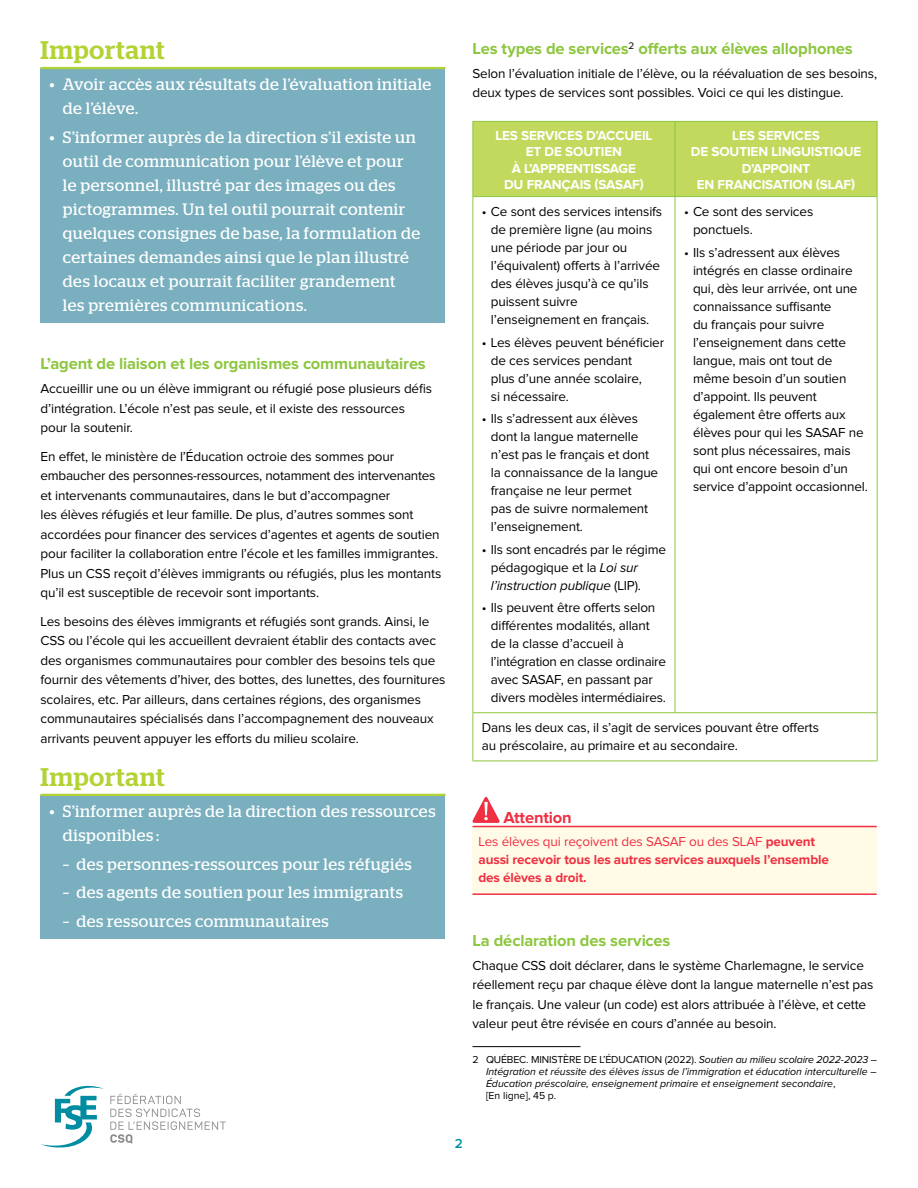
<style>
.page{position:relative;width:918px;height:1188px;background:#fff}
.page>*{position:absolute;margin:0;border:0;box-sizing:border-box;transform-origin:0 0}
.t1{font:500 25.5px "Stag";letter-spacing:.035em;color:#b3d235}
.t2{font:16.5px/24px "Stag";letter-spacing:.035em;color:#fff}
.t3{font:700 16.5px "Proxima Nova";letter-spacing:-.01em;color:#8dc63f}
.t4{font:700 16.5px "Proxima Nova";letter-spacing:-.01em;color:#ee3042}
.t5{font:13.5px/18px "Proxima Nova";letter-spacing:-.01em;color:#000}
.t6{font:700 13.5px/16.5px "Proxima Nova";letter-spacing:-.01em;color:#fff;text-align:center}
.t7{font:700 13.5px/18px "Proxima Nova";letter-spacing:-.01em;color:#ee3042}
.t8{font:600 13.5px "Proxima Nova";color:#008da1}
.t9{font:italic 10.5px/12px "Proxima Nova";color:#000}
.s1{font-style:italic}
.s2{font-weight:400}
.s3{font-style:normal}
</style>
<div class="page">
<div style="left:40px;top:68px;width:406px;height:255px;background:#79afbe"></div>
<hr style="left:40px;top:67px;width:406px;height:2px;background:#b3d235">
<div style="left:40px;top:795px;width:406px;height:144px;background:#79afbe"></div>
<hr style="left:40px;top:794px;width:406px;height:2px;background:#b3d235">
<div style="left:473px;top:122px;width:404px;height:74px;background:#c1da5e"></div>
<svg style="left:473px;top:197px;width:404px;height:564px"></svg>
<hr style="left:675px;top:122px;width:1px;height:74px;background:#8dc63f">
<hr style="left:675px;top:197px;width:1px;height:515px;background:#8dc63f">
<hr style="left:472px;top:197px;width:1px;height:515px;background:#8dc63f">
<hr style="left:877px;top:197px;width:1px;height:515px;background:#8dc63f">
<hr style="left:472px;top:712px;width:203px;height:1px;background:#8dc63f">
<hr style="left:472px;top:713px;width:1px;height:48px;background:#8dc63f">
<hr style="left:675px;top:712px;width:203px;height:1px;background:#8dc63f">
<hr style="left:877px;top:713px;width:1px;height:48px;background:#8dc63f">
<hr style="left:472px;top:761px;width:203px;height:1px;background:#8dc63f">
<hr style="left:675px;top:761px;width:203px;height:1px;background:#8dc63f">
<hr style="left:472px;top:121px;width:203px;height:1px;background:#8dc63f">
<hr style="left:472px;top:122px;width:1px;height:74px;background:#8dc63f">
<hr style="left:675px;top:121px;width:203px;height:1px;background:#8dc63f">
<hr style="left:877px;top:122px;width:1px;height:74px;background:#8dc63f">
<hr style="left:472px;top:196px;width:203px;height:1px;background:#8dc63f">
<hr style="left:675px;top:196px;width:203px;height:1px;background:#8dc63f">
<svg style="left:472px;top:797px;width:28px;height:26px"></svg>
<div style="left:472px;top:827px;width:405px;height:67px;background:#fffbe7"></div>
<hr style="left:472px;top:826px;width:405px;height:1px;background:#ee3042">
<hr style="left:472px;top:893px;width:405px;height:2px;background:#ee3042">
<hr style="left:472px;top:1046px;width:108px;height:1px;background:#000">
<svg style="left:110px;top:1094px;width:116px;height:50px"></svg>
<svg style="left:41px;top:1086px;width:63px;height:62px"></svg>
<h1 class="t1" style="left:40px;top:35px;width:126px">Important</h1>
<p class="t2" style="left:63px;top:72px;width:370px;text-indent:-13px">• Avoir accès aux résultats de l’évaluation initiale de l’élève.</p>
<p class="t2" style="left:63px;top:125px;width:359px;text-indent:-13px">• S’informer auprès de la direction s’il existe un outil de communication pour l’élève et pour le personnel, illustré par des images ou des pictogrammes. Un tel outil pourrait contenir quelques consignes de base, la formulation de certaines demandes ainsi que le plan illustré des locaux et pourrait faciliter grandement les premières communications.</p>
<p class="t3" style="left:40px;top:356px;width:387px">L’agent de liaison et les organismes communautaires</p>
<p class="t5" style="left:40px;top:380px;width:393px;line-height:19.5px">Accueillir une ou un élève immigrant ou réfugié pose plusieurs défis d’intégration. L’école n’est pas seule, et il existe des ressources pour la soutenir.</p>
<p class="t5" style="left:40px;top:447px;width:402px;line-height:19.5px">En effet, le ministère de l’Éducation octroie des sommes pour embaucher des personnes‑ressources, notamment des intervenantes et intervenants communautaires, dans le but d’accompagner<br>les élèves réfugiés et leur famille. De plus, d’autres sommes sont accordées pour financer des services d’agentes et agents de soutien pour faciliter la collaboration entre l’école et les familles immigrantes.<br>Plus un CSS reçoit d’élèves immigrants ou réfugiés, plus les montants qu’il est susceptible de recevoir sont importants.</p>
<p class="t5" style="left:40px;top:612px;width:407px;line-height:19.5px">Les besoins des élèves immigrants et réfugiés sont grands. Ainsi, le CSS ou l’école qui les accueillent devraient établir des contacts avec des organismes communautaires pour combler des besoins tels que fournir des vêtements d’hiver, des bottes, des lunettes, des fournitures scolaires, etc. Par ailleurs, dans certaines régions, des organismes communautaires spécialisés dans l’accompagnement des nouveaux arrivants peuvent appuyer les efforts du milieu scolaire.</p>
<h1 class="t1" style="left:40px;top:762px;width:126px">Important</h1>
<p class="t2" style="left:63px;top:799px;width:374px;text-indent:-13px">• S’informer auprès de la direction des ressources disponibles :</p>
<p class="t2" style="left:63px;top:852px;width:350px">– des personnes-ressources pour les réfugiés</p>
<p class="t2" style="left:63px;top:880px;width:341px">– des agents de soutien pour les immigrants</p>
<p class="t2" style="left:63px;top:909px;width:267px">– des ressources communautaires</p>
<p class="t3" style="left:472px;top:40px;width:382px">Les types de services<sup>2</sup> offerts aux élèves allophones</p>
<p class="t5" style="left:472px;top:64px;width:406px;line-height:19.5px">Selon l’évaluation initiale de l’élève, ou la réévaluation de ses besoins, deux types de services sont possibles. Voici ce qui les distingue.</p>
<p class="t6" style="left:495px;top:127px;width:159px">LES SERVICES D’ACCUEIL<br>ET DE SOUTIEN<br>À L’APPRENTISSAGE<br>DU FRANÇAIS (SASAF)</p>
<p class="t6" style="left:691px;top:127px;width:172px">LES SERVICES<br>DE SOUTIEN LINGUISTIQUE<br>D’APPOINT<br>EN FRANCISATION (SLAF)</p>
<p class="t5" style="left:491px;top:203px;width:173px;text-indent:-9px">• Ce sont des services intensifs de première ligne (au moins une période par jour ou l’équivalent) offerts à l’arrivée des élèves jusqu’à ce qu’ils puissent suivre l’enseignement en français.</p>
<p class="t5" style="left:491px;top:334px;width:175px;text-indent:-9px">• Les élèves peuvent bénéficier de ces services pendant<br>plus d’une année scolaire,<br>si nécessaire.</p>
<p class="t5" style="left:491px;top:410px;width:169px;text-indent:-9px">• Ils s’adressent aux élèves dont la langue maternelle n’est pas le français et dont la connaissance de la langue française ne leur permet<br>pas de suivre normalement l’enseignement.</p>
<p class="t5" style="left:491px;top:541px;width:177px;text-indent:-9px">• Ils sont encadrés par le régime pédagogique et la <span class="s1">Loi sur l’instruction publique</span> (LIP).</p>
<p class="t5" style="left:491px;top:599px;width:177px;text-indent:-9px">• Ils peuvent être offerts selon différentes modalités, allant de la classe d’accueil à l’intégration en classe ordinaire avec SASAF, en passant par divers modèles intermédiaires.</p>
<p class="t5" style="left:693px;top:203px;width:122px;text-indent:-9px">• Ce sont des services ponctuels.</p>
<p class="t5" style="left:693px;top:244px;width:176px;text-indent:-9px">• Ils s’adressent aux élèves intégrés en classe ordinaire qui, dès leur arrivée, ont une connaissance suffisante<br>du français pour suivre l’enseignement dans cette langue, mais ont tout de même besoin d’un soutien d’appoint. Ils peuvent également être offerts aux élèves pour qui les SASAF ne sont plus nécessaires, mais qui ont encore besoin d’un service d’appoint occasionnel.</p>
<p class="t5" style="left:482px;top:719px;width:339px">Dans les deux cas, il s’agit de services pouvant être offerts au préscolaire, au primaire et au secondaire.</p>
<p class="t4" style="left:503px;top:810px;width:70px">Attention</p>
<p class="t7" style="left:478px;top:833px;width:352px"><span class="s2">Les élèves qui reçoivent des SASAF ou des SLAF</span> peuvent aussi recevoir tous les autres services auxquels l’ensemble des élèves a droit.</p>
<p class="t3" style="left:472px;top:933px;width:199px">La déclaration des services</p>
<p class="t5" style="left:472px;top:956px;width:402px;line-height:19.5px">Chaque CSS doit déclarer, dans le système Charlemagne, le service réellement reçu par chaque élève dont la langue maternelle n’est pas le français. Une valeur (un code) est alors attribuée à l’élève, et cette valeur peut être révisée en cours d’année au besoin.</p>
<p class="t9" style="left:486px;top:1054px;width:392px;text-indent:-14px"><span class="s3">2 QUÉBEC. MINISTÈRE DE L’ÉDUCATION (2022).</span> Soutien au milieu scolaire 2022-2023 – Intégration et réussite des élèves issus de l’immigration et éducation interculturelle – Éducation préscolaire, enseignement primaire et enseignement secondaire<span class="s3">,<br>[En ligne], 45 p.</span></p>
<p class="t8" style="left:455px;top:1137px;width:10px">2</p>
</div>
